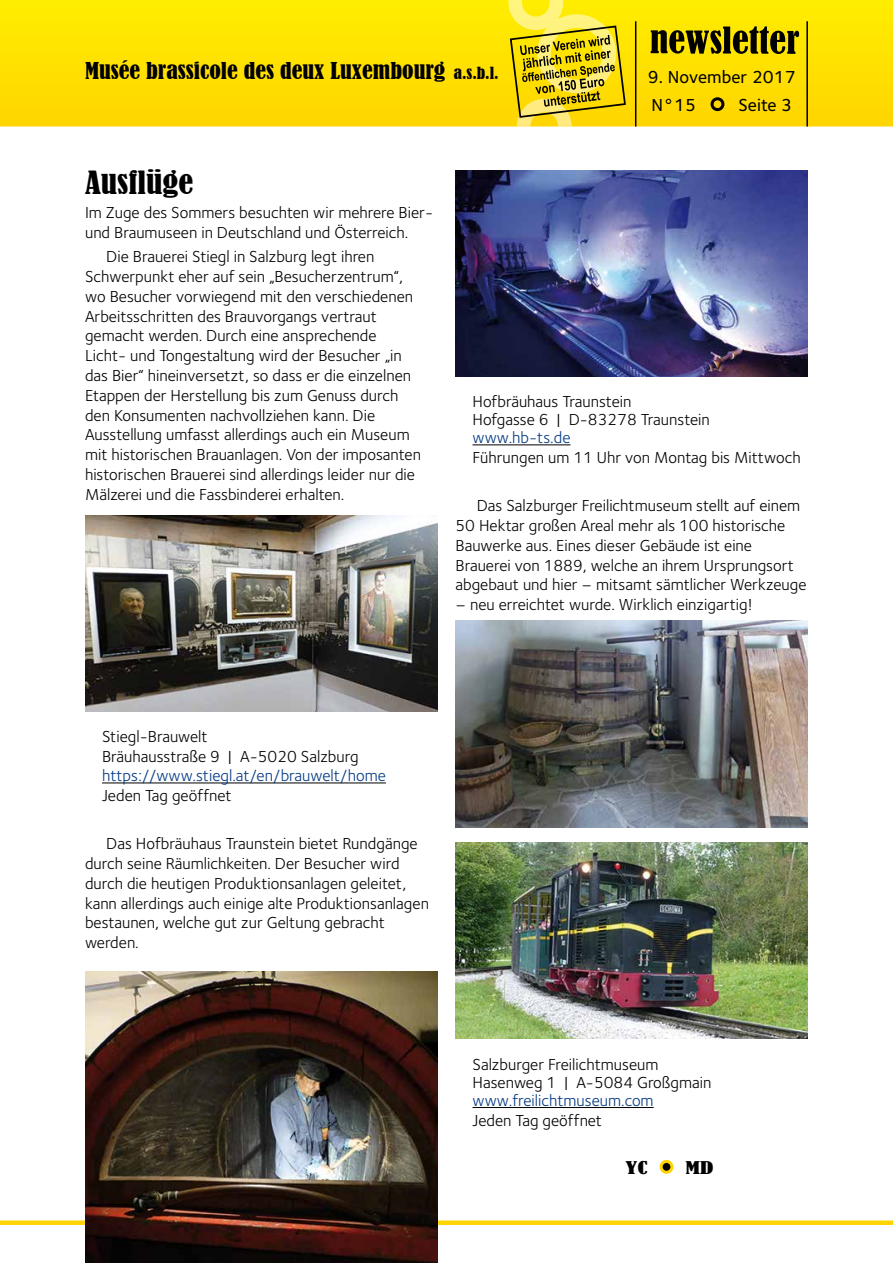
<style>
.page{position:relative;width:893px;height:1263px;background:#fff}
.page>*{position:absolute;margin:0;border:0;box-sizing:border-box;transform-origin:0 0}
.t1{font:condensed 30px "Bernard";color:#000;scale:1.11 1}
.t2{font:condensed 21.75px "Bernard";color:#000;scale:1.1 1}
.t3{font:18px/28.5px "Foundry Sterling Medium CE";color:#000}
.t4{font:16.5px/19.8px "Foundry Sterling Book CE";color:#000}
.t5{font:16.5px "Foundry Sterling";color:#003882}
.t6{font:16.5px "Foundry Sterling Book CE";color:#003882}
.t7{font:condensed 16.5px "Bernard";color:#000;scale:1.5 1}
.s1{font-size:15.75px}
</style>
<div class="page">
<svg style="left:0;top:0;width:893px;height:126px;background:#fee100"></svg>
<svg style="left:651px;top:26px;width:148px;height:28px;background:#7d7000"></svg>
<div style="left:712px;top:99px;width:11px;height:11px;background:#ffd400;border-radius:50%"></div>
<div style="left:711px;top:97px;width:13px;height:14px;border:3px solid #000;border-radius:50%"></div>
<div style="left:0;top:1220px;width:893px;height:5px;background:#ffd400"></div>
<hr style="left:806px;top:21px;width:2px;height:105px;background:#000">
<svg style="left:453px;top:66px;width:46px;height:14px"></svg>
<svg style="left:508px;top:0;width:129px;height:126px;background:#dbc41e"></svg>
<hr style="left:102px;top:782px;width:284px;height:1px;background:#000">
<hr style="left:472px;top:444px;width:98px;height:1px;background:#000">
<hr style="left:472px;top:1107px;width:182px;height:1px;background:#000">
<div style="left:661px;top:1161px;width:11px;height:11px;background:#000;border-radius:50%"></div>
<div style="left:660px;top:1160px;width:13px;height:14px;border:3px solid #ffd400;border-radius:50%"></div>
<img style="left:455px;top:842px;width:353px;height:196px">
<img style="left:455px;top:621px;width:353px;height:206px">
<img style="left:85px;top:516px;width:352px;height:195px">
<img style="left:455px;top:170px;width:353px;height:207px">
<img style="left:85px;top:972px;width:352px;height:291px">
<h2 class="t2" style="left:85px;top:58px;width:378px">Musée brassicole des deux Luxembourg <span class="s1">a.s.b.l.</span></h2>
<p class="t3" style="left:648px;top:63px;width:150px">9. November 2017<br>N°15</p>
<p class="t3" style="left:738px;top:91px;width:55px">Seite 3</p>
<h1 class="t1" style="left:85px;top:165px;width:99px">Ausflüge</h1>
<p class="t4" style="left:85px;top:203px;width:350px">Im Zuge des Sommers besuchten wir mehrere Bier&shy;und Braumuseen in Deutschland und Österreich.</p>
<p class="t4" style="left:85px;top:247px;width:338px;text-indent:21px">Die Brauerei Stiegl in Salzburg legt ihren Schwerpunkt eher auf sein „Besucherzentrum“, wo Besucher vorwiegend mit den verschiedenen Arbeitsschritten des Brauvorgangs vertraut gemacht werden. Durch eine ansprechende Licht- und Tongestaltung wird der Besucher „in das Bier“ hineinversetzt, so dass er die einzelnen Etappen der Herstellung bis zum Genuss durch den Konsumenten nachvollziehen kann. Die Ausstellung umfasst allerdings auch ein Museum mit historischen Brauanlagen. Von der imposanten historischen Brauerei sind allerdings leider nur die Mälzerei und die Fassbinderei erhalten.</p>
<p class="t4" style="left:472px;top:393px;width:239px;line-height:18px">Hofbräuhaus Traunstein<br>Hofgasse 6 | D-83278 Traunstein</p>
<p class="t6" style="left:472px;top:428px;width:99px">www.hb-ts.de</p>
<p class="t4" style="left:472px;top:448px;width:330px">Führungen um 11 Uhr von Montag bis Mittwoch</p>
<p class="t4" style="left:455px;top:496px;width:352px;text-indent:21px">Das Salzburger Freilichtmuseum stellt auf einem 50 Hektar großen Areal mehr als 100 historische Bauwerke aus. Eines dieser Gebäude ist eine Brauerei von 1889, welche an ihrem Ursprungsort abgebaut und hier – mitsamt sämtlicher Werkzeuge</p>
<p class="t4" style="left:455px;top:595px;width:298px">– neu erreichtet wurde. Wirklich einzigartig!</p>
<p class="t4" style="left:102px;top:726px;width:258px">Stiegl-Brauwelt<br>Bräuhausstraße 9 | A-5020 Salzburg</p>
<p class="t5" style="left:102px;top:764px;width:285px">https://www.stiegl.at/en/brauwelt/home</p>
<p class="t4" style="left:102px;top:786px;width:131px">Jeden Tag geöffnet</p>
<p class="t4" style="left:85px;top:834px;width:345px;text-indent:21px">Das Hofbräuhaus Traunstein bietet Rundgänge durch seine Räumlichkeiten. Der Besucher wird durch die heutigen Produktionsanlagen geleitet, kann allerdings auch einige alte Produktionsanlagen bestaunen, welche gut zur Geltung gebracht werden.</p>
<p class="t4" style="left:472px;top:1055px;width:240px;line-height:18px">Salzburger Freilichtmuseum<br>Hasenweg 1 | A-5084 Großgmain</p>
<p class="t6" style="left:472px;top:1091px;width:183px">www.freilichtmuseum.com</p>
<p class="t4" style="left:472px;top:1110px;width:131px">Jeden Tag geöffnet</p>
<p class="t7" style="left:626px;top:1158px;width:16px">YC</p>
<p class="t7" style="left:686px;top:1158px;width:20px">MD</p>
</div>
